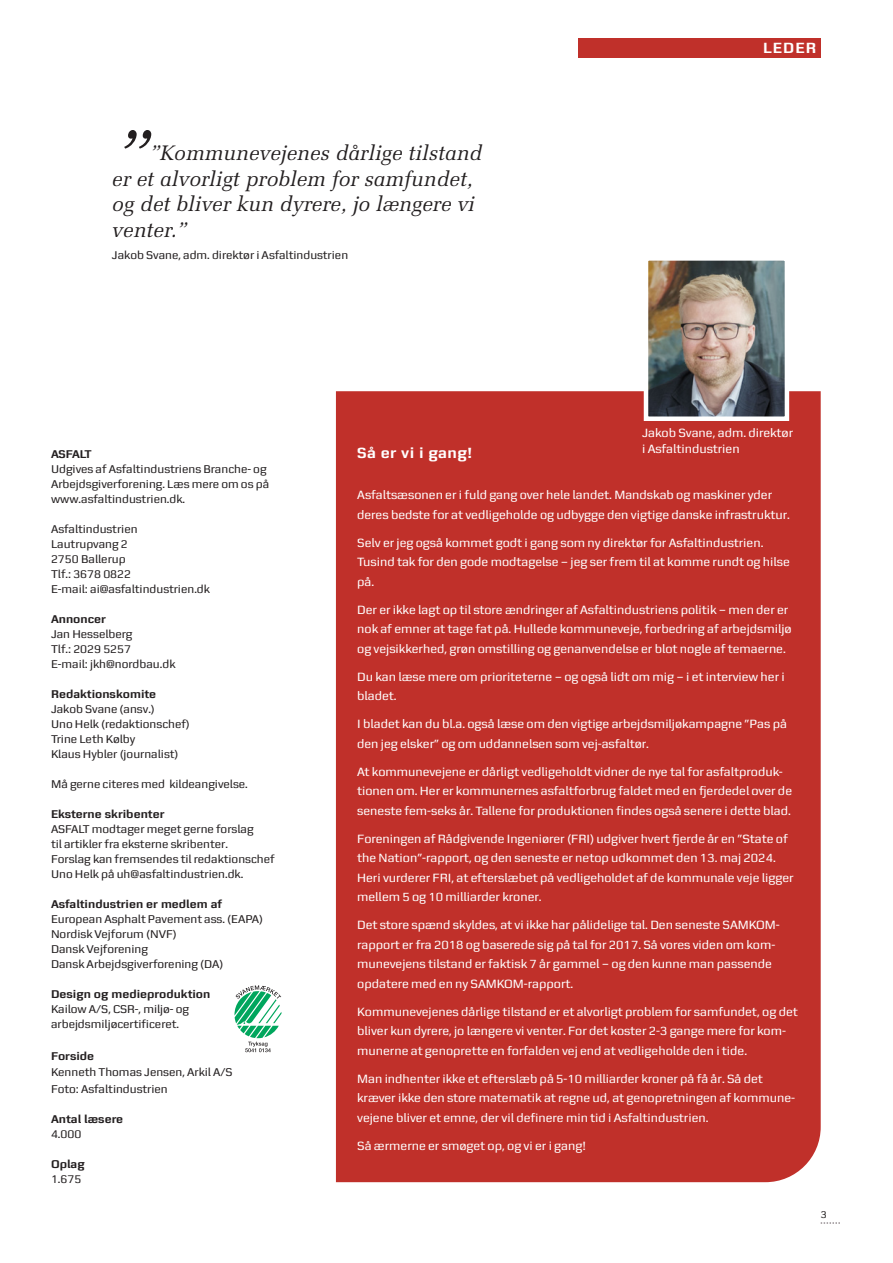
<style>
.page{position:relative;width:893px;height:1263px;background:#fff}
.page>*{position:absolute;margin:0;border:0;box-sizing:border-box;transform-origin:0 0}
.Artikel_Citat{font:italic 75px "Melior LT Std";color:#231f20}
.Artikel_Citat-2{font:italic 21px/25.5px "Melior LT Std";color:#231f20}
.Boks_overskrift_hvid{font:700 15.75px "Zetta Sans";letter-spacing:.025em;color:#fff}
.Leder_brød_hvid_regular_8_10_5{font:12.75px/19.5px "Zetta Sans";color:#fff}
.Artikel_billedetekst_sort{font:12.75px/16.5px "Zetta Sans";color:#fff}
.Kolofon_brød{font:12px/15px "Zetta Sans";color:#231f20}
.Kolofon_overskrift{font:700 12px "Zetta Sans";color:#231f20}
.Artikel_billedetekst_sort-2{font:12px "Zetta Sans";color:#231f20}
.t1{font:10.5px "Zetta Sans";color:#231f20}
</style>
<div class="page">
<svg style="left:821px;top:1222px;width:19px;height:1px"></svg>
<svg style="left:234px;top:985px;width:47px;height:67px"></svg>
<div style="left:336px;top:391px;width:485px;height:791px;background:#c0302a"></div>
<img style="left:649px;top:261px;width:135px;height:155px">
<div style="left:644px;top:256px;width:145px;height:165px;border:4px solid #fff"></div>
<div style="left:578px;top:38px;width:243px;height:19px;background:#c0302a"></div>
<p class="Artikel_Citat" style="left:112px;top:113px;width:39px">”</p>
<p class="Artikel_Citat-2" style="left:112px;top:140px;width:372px;text-indent:38px">”Kommunevejenes dårlige tilstand er et alvorligt problem for samfundet, og det bliver kun dyrere, jo længere vi venter.”</p>
<p class="Kolofon_brød" style="left:112px;top:248px;width:238px">Jakob Svane, adm. direktør i Asfaltindustrien</p>
<p class="Boks_overskrift_hvid" style="left:763px;top:39px;width:55px">LEDER</p>
<p class="Kolofon_overskrift" style="left:51px;top:448px;width:42px">ASFALT</p>
<p class="Kolofon_brød" style="left:51px;top:462px;width:220px">Udgives af Asfaltindustriens Branche- og<br>Arbejdsgiverforening. Læs mere om os på www.asfaltindustrien.dk.</p>
<p class="Kolofon_brød" style="left:51px;top:522px;width:88px">Asfaltindustrien</p>
<p class="Kolofon_brød" style="left:51px;top:537px;width:78px">Lautrupvang 2</p>
<p class="Kolofon_brød" style="left:51px;top:552px;width:76px">2750 Ballerup</p>
<p class="Kolofon_brød" style="left:51px;top:567px;width:82px">Tlf.: 3678 0822</p>
<p class="Kolofon_brød" style="left:51px;top:582px;width:160px">E-mail: ai@asfaltindustrien.dk</p>
<p class="Kolofon_overskrift" style="left:51px;top:613px;width:57px">Annoncer</p>
<p class="Kolofon_brød" style="left:51px;top:627px;width:83px">Jan Hesselberg</p>
<p class="Kolofon_brød" style="left:51px;top:642px;width:82px">Tlf.: 2029 5257</p>
<p class="Kolofon_brød" style="left:51px;top:657px;width:126px">E-mail: jkh@nordbau.dk</p>
<p class="Kolofon_overskrift" style="left:51px;top:688px;width:107px">Redaktionskomite</p>
<p class="Kolofon_brød" style="left:51px;top:702px;width:105px">Jakob Svane (ansv.)</p>
<p class="Kolofon_brød" style="left:51px;top:717px;width:140px">Uno Helk (redaktionschef)</p>
<p class="Kolofon_brød" style="left:51px;top:732px;width:86px">Trine Leth Kølby</p>
<p class="Kolofon_brød" style="left:51px;top:747px;width:129px">Klaus Hybler (journalist)</p>
<p class="Kolofon_brød" style="left:51px;top:777px;width:198px">Må gerne citeres med kildeangivelse.</p>
<p class="Kolofon_overskrift" style="left:51px;top:808px;width:115px">Eksterne skribenter</p>
<p class="Kolofon_brød" style="left:51px;top:822px;width:225px">ASFALT modtager meget gerne forslag<br>til artikler fra eksterne skribenter.<br>Forslag kan fremsendes til redaktionschef Uno Helk på uh@asfaltindustrien.dk.</p>
<p class="Kolofon_overskrift" style="left:51px;top:898px;width:172px">Asfaltindustrien er medlem af</p>
<p class="Kolofon_brød" style="left:51px;top:912px;width:214px">European Asphalt Pavement ass. (EAPA)</p>
<p class="Kolofon_brød" style="left:51px;top:927px;width:127px">Nordisk Vejforum (NVF)</p>
<p class="Kolofon_brød" style="left:51px;top:942px;width:99px">Dansk Vejforening</p>
<p class="Kolofon_brød" style="left:51px;top:957px;width:174px">Dansk Arbejdsgiverforening (DA)</p>
<p class="Kolofon_overskrift" style="left:51px;top:988px;width:161px">Design og medieproduktion</p>
<p class="Kolofon_brød" style="left:51px;top:1002px;width:140px">Kailow A/S, CSR-, miljø- og arbejdsmiljøcertificeret.</p>
<p class="Kolofon_overskrift" style="left:51px;top:1049px;width:45px">Forside</p>
<p class="Artikel_billedetekst_sort-2" style="left:51px;top:1066px;width:183px">Kenneth Thomas Jensen, Arkil A/S</p>
<p class="Artikel_billedetekst_sort-2" style="left:51px;top:1082px;width:118px">Foto: Asfaltindustrien</p>
<p class="Kolofon_overskrift" style="left:51px;top:1112px;width:74px">Antal læsere</p>
<p class="Kolofon_brød" style="left:51px;top:1126px;width:32px">4.000</p>
<p class="Kolofon_overskrift" style="left:51px;top:1157px;width:35px">Oplag</p>
<p class="Kolofon_brød" style="left:51px;top:1171px;width:32px">1.675</p>
<p class="Artikel_billedetekst_sort" style="left:642px;top:424px;width:153px">Jakob Svane, adm. direktør i Asfaltindustrien</p>
<p class="Boks_overskrift_hvid" style="left:357px;top:444px;width:116px">Så er vi i gang!</p>
<p class="Leder_brød_hvid_regular_8_10_5" style="left:357px;top:485px;width:434px">Asfaltsæsonen er i fuld gang over hele landet. Mandskab og maskiner yder deres bedste for at vedligeholde og udbygge den vigtige danske infrastruktur.</p>
<p class="Leder_brød_hvid_regular_8_10_5" style="left:357px;top:533px;width:434px">Selv er jeg også kommet godt i gang som ny direktør for Asfaltindustrien.<br>Tusind tak for den gode modtagelse – jeg ser frem til at komme rundt og hilse på.</p>
<p class="Leder_brød_hvid_regular_8_10_5" style="left:357px;top:600px;width:436px">Der er ikke lagt op til store ændringer af Asfaltindustriens politik – men der er nok af emner at tage fat på. Hullede kommuneveje, forbedring af arbejdsmiljø og vejsikkerhed, grøn omstilling og genanvendelse er blot nogle af temaerne.</p>
<p class="Leder_brød_hvid_regular_8_10_5" style="left:357px;top:667px;width:429px">Du kan læse mere om prioriteterne – og også lidt om mig – i et interview her i bladet.</p>
<p class="Leder_brød_hvid_regular_8_10_5" style="left:357px;top:714px;width:431px">I bladet kan du bl.a. også læse om den vigtige arbejdsmiljøkampagne ”Pas på den jeg elsker” og om uddannelsen som vej-asfaltør.</p>
<p class="Leder_brød_hvid_regular_8_10_5" style="left:357px;top:762px;width:436px">At kommunevejene er dårligt vedligeholdt vidner de nye tal for asfaltproduk&shy;tionen om. Her er kommunernes asfaltforbrug faldet med en fjerdedel over de seneste fem-seks år. Tallene for produktionen findes også senere i dette blad.</p>
<p class="Leder_brød_hvid_regular_8_10_5" style="left:357px;top:829px;width:438px">Foreningen af Rådgivende Ingeniører (FRI) udgiver hvert fjerde år en ”State of the Nation”-rapport, og den seneste er netop udkommet den 13. maj 2024.<br>Heri vurderer FRI, at efterslæbet på vedligeholdet af de kommunale veje ligger mellem 5 og 10 milliarder kroner.</p>
<p class="Leder_brød_hvid_regular_8_10_5" style="left:357px;top:915px;width:424px">Det store spænd skyldes, at vi ikke har pålidelige tal. Den seneste SAMKOM&shy;rapport er fra 2018 og baserede sig på tal for 2017. Så vores viden om kom&shy;munevejens tilstand er faktisk 7 år gammel – og den kunne man passende opdatere med en ny SAMKOM-rapport.</p>
<p class="Leder_brød_hvid_regular_8_10_5" style="left:357px;top:1002px;width:442px">Kommunevejenes dårlige tilstand er et alvorligt problem for samfundet, og det bliver kun dyrere, jo længere vi venter. For det koster 2-3 gange mere for kom&shy;munerne at genoprette en forfalden vej end at vedligeholde den i tide.</p>
<p class="Leder_brød_hvid_regular_8_10_5" style="left:357px;top:1069px;width:439px">Man indhenter ikke et efterslæb på 5-10 milliarder kroner på få år. Så det kræver ikke den store matematik at regne ud, at genopretningen af kommune&shy;vejene bliver et emne, der vil definere min tid i Asfaltindustrien.</p>
<p class="Leder_brød_hvid_regular_8_10_5" style="left:357px;top:1136px;width:230px">Så ærmerne er smøget op, og vi er i gang!</p>
<p class="t1" style="left:821px;top:1209px;width:8px">3</p>
</div>
